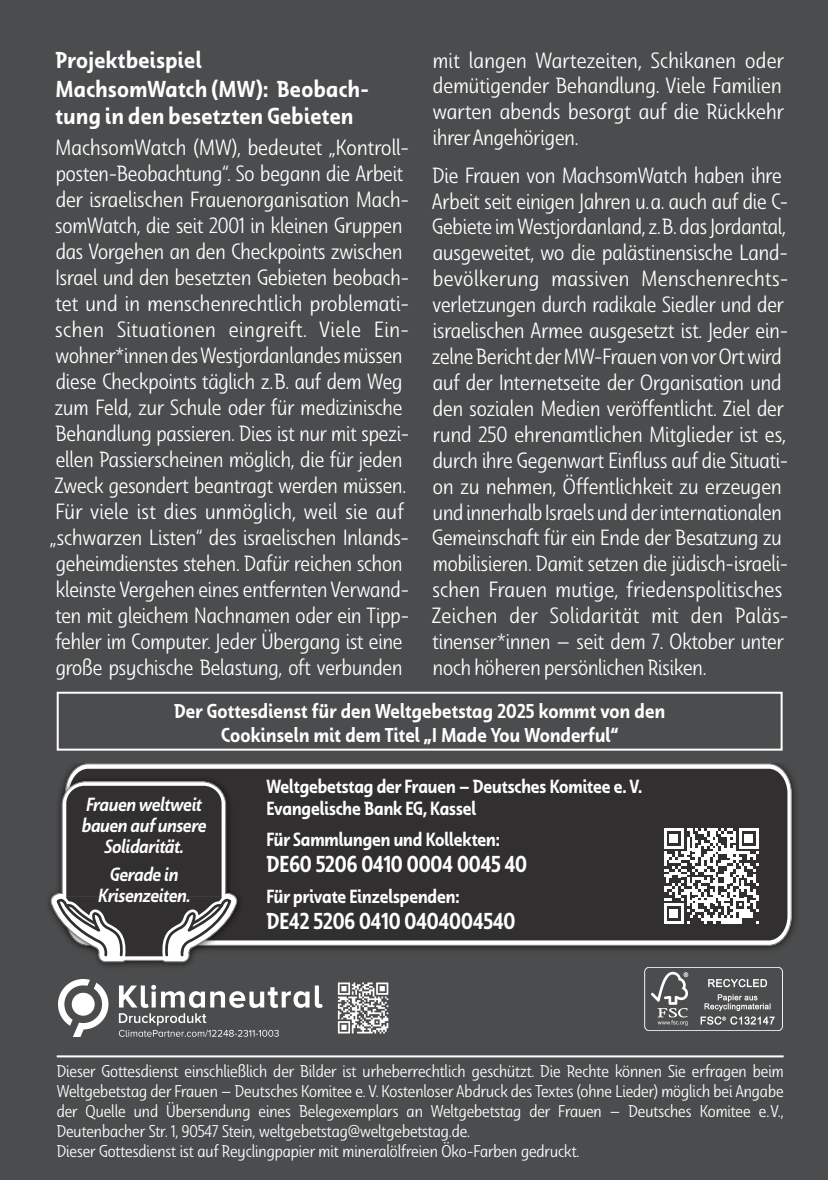
<style>
.page{position:relative;width:828px;height:1180px;background:#fff}
.page>*{position:absolute;margin:0;border:0;box-sizing:border-box;transform-origin:0 0}
.Umtext_Über{font:23px/26.2px "Dulcian Con Dem";letter-spacing:.02em;color:#fff}
.Grundtext{font:23px "Dulcian Con Dem";letter-spacing:-.005em;color:#fff;scale:.94 1}
.Umtext_Ordnung{font:22px/26px "Dulcian Con Boo";letter-spacing:-.005em;color:#fff}
.t1{font:20px/24px "Dulcian Con Dem";letter-spacing:.01em;color:#fff;text-align:center;scale:.96 1}
.Grundtext-2{font:19px "Dulcian Con Dem";letter-spacing:-.005em;color:#fff;scale:.94 1}
.Grundtext-3{font:19px/21px "Dulcian Con Dem It";letter-spacing:-.01em;color:#fff;text-align:center;scale:.94 1}
.t2{font:17px/20px "Dulcian Con Boo";letter-spacing:-.005em;color:#fff}
</style>
<div class="page">
<div style="left:0;top:0;width:828px;height:1179px;background:#4b4c4d"></div>
<div style="left:57px;top:691px;width:725px;height:59px;border:2px solid #fff"></div>
<svg style="left:67px;top:763px;width:725px;height:182px;background:#d6d5d5"></svg>
<div style="left:69px;top:768px;width:718px;height:172px;background:#312f30"></div>
<img style="left:62px;top:771px;width:185px;height:181px">
<svg style="left:49px;top:780px;width:189px;height:186px;background:#514f50"></svg>
<svg style="left:663px;top:828px;width:96px;height:95px;background:#a1a0a0"></svg>
<img style="left:59px;top:979px;width:330px;height:57px">
<img style="left:644px;top:967px;width:138px;height:63px">
<hr style="left:57px;top:1055px;width:726px;height:2px;background:#fff">
<p class="Umtext_Über" style="left:55px;top:47px;width:148px">Projektbeispiel</p>
<p class="Umtext_Über" style="left:56px;top:76px;width:315px">MachsomWatch (MW): Beobach&shy;tung in den besetzten Gebieten</p>
<p class="Umtext_Ordnung" style="left:50px;top:134px;width:361px">MachsomWatch (MW), bedeutet „Kontroll&shy;posten-Beobachtung“. So begann die Arbeit der israelischen Frauenorganisation Mach&shy;somWatch, die seit 2001 in kleinen Gruppen das Vorgehen an den Checkpoints zwischen Israel und den besetzten Gebieten beobach&shy;tet und in menschenrechtlich problemati&shy;schen Situationen eingreift. Viele Ein&shy;wohner*innen des Westjordanlandes müssen diese Checkpoints täglich z. B. auf dem Weg zum Feld, zur Schule oder für medizinische Behandlung passieren. Dies ist nur mit spezi&shy;ellen Passierscheinen möglich, die für jeden Zweck gesondert beantragt werden müssen.<br>Für viele ist dies unmöglich, weil sie auf „schwarzen Listen“ des israelischen Inlands&shy;geheimdienstes stehen. Dafür reichen schon kleinste Vergehen eines entfernten Verwand&shy;ten mit gleichem Nachnamen oder ein Tipp&shy;fehler im Computer. Jeder Übergang ist eine große psychische Belastung, oft verbunden</p>
<p class="Umtext_Ordnung" style="left:433px;top:47px;width:353px;text-align:justify">mit langen Wartezeiten, Schikanen oder demütigender Behandlung. Viele Familien warten abends besorgt auf die Rückkehr ihrer Angehörigen.</p>
<p class="Umtext_Ordnung" style="left:432px;top:162px;width:358px">Die Frauen von MachsomWatch haben ihre Arbeit seit einigen Jahren u. a. auch auf die C-Gebiete im Westjordanland, z. B. das Jordantal, ausgeweitet, wo die palästinensische Land&shy;bevölkerung massiven Menschenrechts&shy;verletzungen durch radikale Siedler und der israelischen Armee ausgesetzt ist. Jeder ein&shy;zelne Bericht der MW-Frauen von vor Ort wird auf der Internetseite der Organisation und den sozialen Medien veröffentlicht. Ziel der rund 250 ehrenamtlichen Mitglieder ist es, durch ihre Gegenwart Einfluss auf die Situati&shy;on zu nehmen, Öffentlichkeit zu erzeugen und innerhalb Israels und der internationalen Gemeinschaft für ein Ende der Besatzung zu mobilisieren. Damit setzen die jüdisch-israeli&shy;schen Frauen mutige, friedenspolitisches Zeichen der Solidarität mit den Paläs&shy;tinenser*innen – seit dem 7. Oktober unter noch höheren persönlichen Risiken.</p>
<p class="t1" style="left:174px;top:698px;width:513px">Der Gottesdienst für den Weltgebetstag 2025 kommt von den<br>Cookinseln mit dem Titel „I Made You Wonderful“</p>
<p class="Grundtext-3" style="left:82px;top:793px;width:134px">Frauen weltweit bauen auf unsere<br>Solidarität.</p>
<p class="Grundtext-3" style="left:98px;top:863px;width:100px">Gerade in<br>Krisenzeiten.</p>
<p class="Grundtext-2" style="left:266px;top:774px;width:401px">Weltgebetstag der Frauen – Deutsches Komitee e. V.</p>
<p class="Grundtext-2" style="left:266px;top:796px;width:224px">Evangelische Bank EG, Kassel</p>
<p class="Grundtext-2" style="left:266px;top:827px;width:250px">Für Sammlungen und Kollekten:</p>
<p class="Grundtext" style="left:266px;top:849px;width:279px">DE60 5206 0410 0004 0045 40</p>
<p class="Grundtext-2" style="left:266px;top:884px;width:207px">Für private Einzelspenden:</p>
<p class="Grundtext" style="left:266px;top:905px;width:266px">DE42 5206 0410 0404004540</p>
<p class="t2" style="left:57px;top:1060px;width:729px">Dieser Gottesdienst einschließlich der Bilder ist urheberrechtlich geschützt. Die Rechte können Sie erfragen beim Weltgebetstag der Frauen – Deutsches Komitee e. V. Kostenloser Abdruck des Textes (ohne Lieder) möglich bei Angabe der Quelle und Übersendung eines Belegexemplars an Weltgebetstag der Frauen – Deutsches Komitee e. V., Deutenbacher Str. 1, 90547 Stein, weltgebetstag@weltgebetstag.de.<br>Dieser Gottesdienst ist auf Reyclingpapier mit mineralölfreien Öko-Farben gedruckt.</p>
</div>
